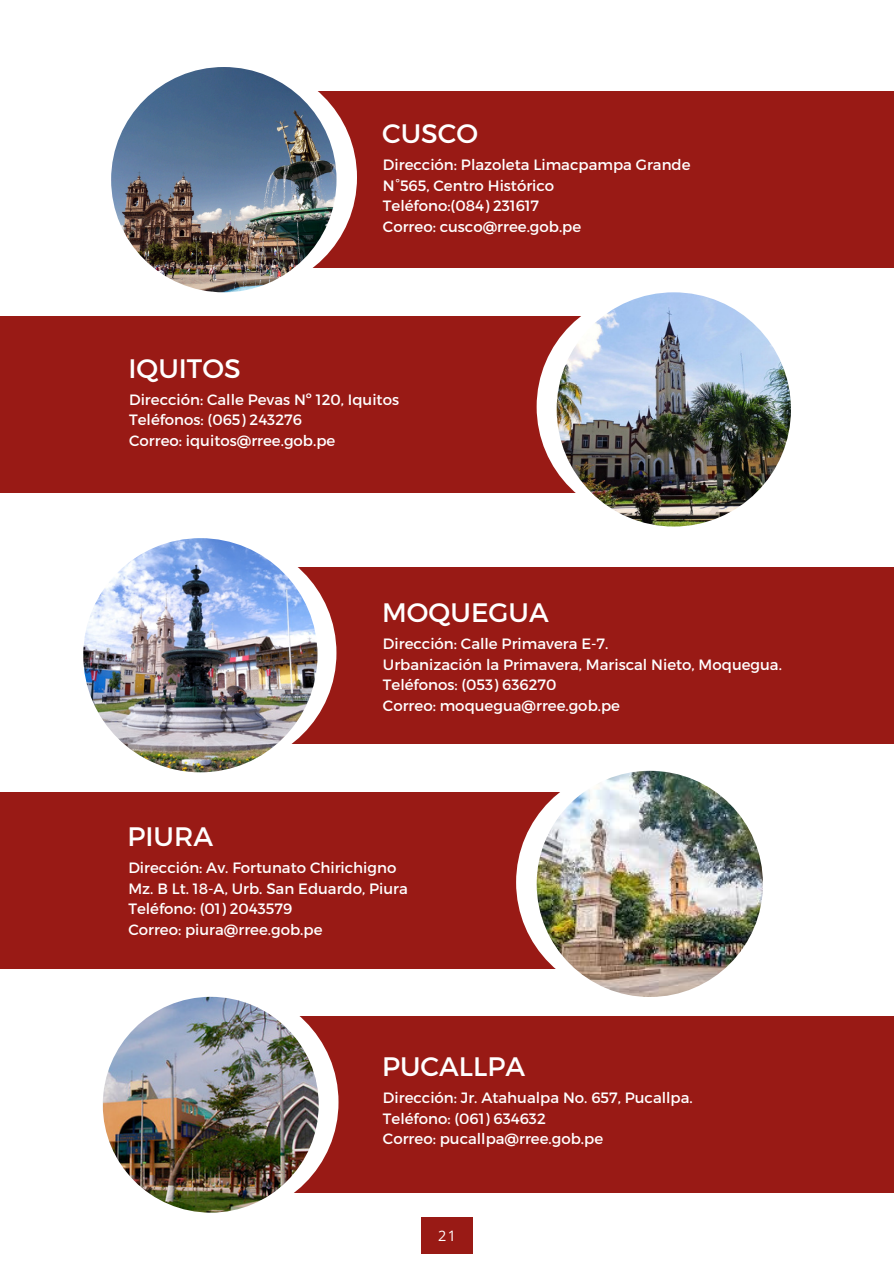
<style>
.page{position:relative;width:894px;height:1264px;background:#fff}
.page>*{position:absolute;margin:0;border:0;box-sizing:border-box;transform-origin:0 0}
.t1{font:26.7px "Montserrat";color:#fff}
.t2{font:15px/20.5px "Montserrat";color:#fff}
.t3{font:14.4px "Open Sans";color:#fff}
</style>
<div class="page">
<div style="left:220px;top:91px;width:673px;height:177px;background:#991a15"></div>
<div style="left:127px;top:63px;width:230px;height:229px;background:#fff;border-radius:50%"></div>
<div style="left:0;top:316px;width:673px;height:177px;background:#991a15"></div>
<div style="left:536px;top:292px;width:229px;height:229px;background:#fff;border-radius:50%"></div>
<div style="left:199px;top:567px;width:694px;height:176px;background:#991a15"></div>
<div style="left:107px;top:538px;width:229px;height:229px;background:#fff;border-radius:50%"></div>
<div style="left:0;top:791px;width:653px;height:177px;background:#991a15"></div>
<div style="left:516px;top:767px;width:229px;height:229px;background:#fff;border-radius:50%"></div>
<div style="left:421px;top:1217px;width:51px;height:36px;background:#991a15"></div>
<img style="left:111px;top:67px;width:225px;height:225px;border-radius:50%">
<img style="left:556px;top:292px;width:234px;height:234px;border-radius:50%">
<img style="left:83px;top:538px;width:234px;height:234px;border-radius:50%">
<img style="left:536px;top:770px;width:226px;height:227px;border-radius:50%">
<div style="left:199px;top:1016px;width:694px;height:176px;background:#991a15"></div>
<div style="left:109px;top:987px;width:229px;height:229px;background:#fff;border-radius:50%"></div>
<img style="left:103px;top:996px;width:215px;height:216px;border-radius:50%">
<p class="t1" style="left:382px;top:116px;width:97px">CUSCO</p>
<p class="t2" style="left:383px;top:154px;width:309px">Dirección: Plazoleta Limacpampa Grande<br>N°565, Centro Histórico</p>
<p class="t2" style="left:383px;top:195px;width:158px">Teléfono:(084) 231617</p>
<p class="t2" style="left:383px;top:215px;width:200px">Correo: cusco@rree.gob.pe</p>
<h1 class="t1" style="left:128px;top:351px;width:114px">IQUITOS</h1>
<p class="t2" style="left:129px;top:388px;width:271px">Dirección: Calle Pevas Nº 120, Iquitos</p>
<p class="t2" style="left:129px;top:409px;width:174px">Teléfonos: (065) 243276</p>
<p class="t2" style="left:129px;top:429px;width:208px">Correo: iquitos@rree.gob.pe</p>
<p class="t1" style="left:382px;top:595px;width:168px">MOQUEGUA</p>
<p class="t2" style="left:383px;top:632px;width:227px">Dirección: Calle Primavera E-7.</p>
<p class="t2" style="left:383px;top:653px;width:400px">Urbanización la Primavera, Mariscal Nieto, Moquegua.</p>
<p class="t2" style="left:383px;top:673px;width:175px">Teléfonos: (053) 636270</p>
<p class="t2" style="left:383px;top:694px;width:238px">Correo: moquegua@rree.gob.pe</p>
<p class="t1" style="left:127px;top:819px;width:87px">PIURA</p>
<p class="t2" style="left:128px;top:857px;width:281px">Dirección: Av. Fortunato Chirichigno<br>Mz. B Lt. 18-A, Urb. San Eduardo, Piura</p>
<p class="t2" style="left:128px;top:898px;width:165px">Teléfono: (01) 2043579</p>
<p class="t2" style="left:128px;top:918px;width:195px">Correo: piura@rree.gob.pe</p>
<p class="t1" style="left:382px;top:1049px;width:144px">PUCALLPA</p>
<p class="t2" style="left:383px;top:1086px;width:311px">Dirección: Jr. Atahualpa No. 657, Pucallpa.</p>
<p class="t2" style="left:383px;top:1107px;width:164px">Teléfono: (061) 634632</p>
<p class="t2" style="left:383px;top:1127px;width:221px">Correo: pucallpa@rree.gob.pe</p>
<p class="t3" style="left:438px;top:1225px;width:19px">21</p>
</div>
